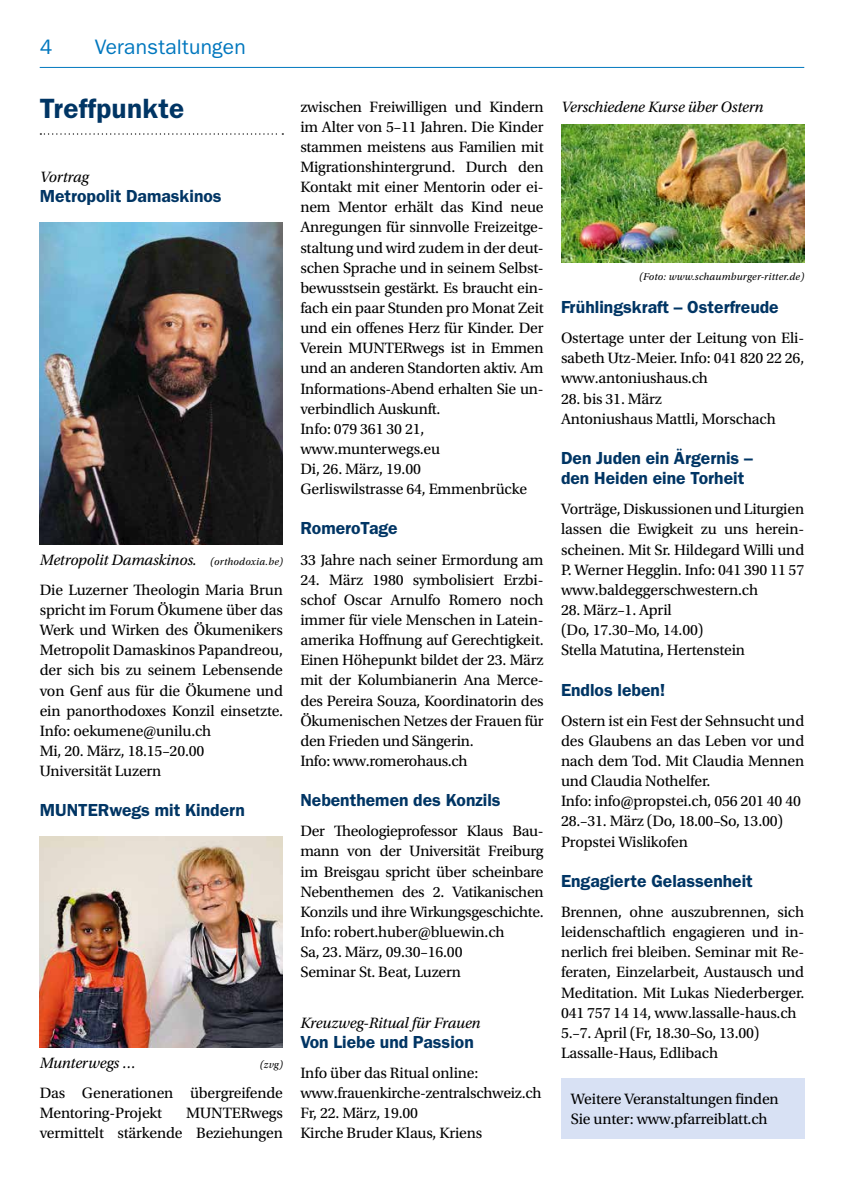
<style>
.page{position:relative;width:844px;height:1191px;background:#fff}
.page>*{position:absolute;margin:0;border:0;box-sizing:border-box;transform-origin:0 0}
.t1{font:600 28px "ITC Franklin Gothic Std";letter-spacing:.01em;color:#003564}
.t2{font:21px "ITC Franklin Gothic Std";letter-spacing:.01em;color:#0077be}
.t3{font:600 17.5px/20.1px "ITC Franklin Gothic Std";color:#003564}
.t4{font:15.75px/20.1px "Utopia Std";letter-spacing:-.01em;color:#000}
.t5{font:italic 15.75px "Utopia Std";letter-spacing:-.01em;color:#000}
.t6{font:italic 10.5px "Utopia Std";letter-spacing:.02em;color:#000}
.s1{font-size:10.5px}
</style>
<div class="page">
<div style="left:561px;top:1078px;width:243px;height:60px;background:#d8e1f4"></div>
<svg style="left:40px;top:133px;width:243px;height:2px"></svg>
<img style="left:40px;top:222px;width:243px;height:322px">
<img style="left:40px;top:836px;width:243px;height:211px">
<img style="left:561px;top:124px;width:243px;height:139px">
<hr style="left:40px;top:67px;width:764px;height:1px;background:#0077be">
<h2 class="t2" style="left:40px;top:35px;width:14px">4</h2>
<h2 class="t2" style="left:95px;top:35px;width:152px">Veranstaltungen</h2>
<h1 class="t1" style="left:40px;top:92px;width:146px">Treffpunkte</h1>
<p class="t5" style="left:40px;top:168px;width:51px">Vortrag</p>
<p class="t3" style="left:40px;top:186px;width:183px">Metropolit Damaskinos</p>
<p class="t5" style="left:40px;top:551px;width:245px">Metropolit Damaskinos. <span class="s1">(orthodoxia.be)</span></p>
<p class="t4" style="left:40px;top:580px;width:245px">Die Luzerner Theologin Maria Brun spricht im Forum Ökumene über das<br>Werk und Wirken des Ökumenikers<br>Metropolit Damaskinos Papandreou, der sich bis zu seinem Lebensende von Genf aus für die Ökumene und ein panorthodoxes Konzil einsetzte.<br>Info: oekumene@unilu.ch<br>Mi, 20. März, 18.15–20.00<br>Universität Luzern</p>
<p class="t3" style="left:40px;top:800px;width:207px">MUNTERwegs mit Kindern</p>
<p class="t5" style="left:40px;top:1054px;width:97px">Munterwegs …</p>
<p class="t6" style="left:260px;top:1058px;width:25px">(zvg)</p>
<p class="t4" style="left:40px;top:1083px;width:245px">Das Generationen übergreifende<br>Mentoring-Projekt</p>
<p class="t4" style="left:40px;top:1103px;width:245px;text-align:right">MUNTERwegs<br>vermittelt stärkende Beziehungen</p>
<p class="t4" style="left:300px;top:97px;width:245px">zwischen Freiwilligen und Kindern im Alter von 5–11 Jahren. Die Kinder stammen meistens aus Familien mit<br>Migrationshintergrund. Durch den<br>Kontakt mit einer Mentorin oder ei&shy;nem Mentor erhält das Kind neue<br>Anregungen für sinnvolle Freizeitge&shy;staltung und wird zudem in der deut&shy;schen Sprache und in seinem Selbst&shy;bewusstsein gestärkt. Es braucht ein&shy;fach ein paar Stunden pro Monat Zeit und ein offenes Herz für Kinder. Der<br>Verein MUNTERwegs ist in Emmen und an anderen Standorten aktiv. Am<br>Informations-Abend erhalten Sie un&shy;verbindlich Auskunft.<br>Info: 079 361 30 21, www.munterwegs.eu<br>Di, 26. März, 19.00<br>Gerliswilstrasse 64, Emmenbrücke</p>
<p class="t3" style="left:300px;top:518px;width:99px">RomeroTage</p>
<p class="t4" style="left:300px;top:550px;width:245px">33 Jahre nach seiner Ermordung am</p>
<p class="t4" style="left:300px;top:570px;width:245px">24. März 1980 symbolisiert Erzbi&shy;schof Oscar Arnulfo Romero noch immer für viele Menschen in Latein&shy;amerika Hoffnung auf Gerechtigkeit.<br>Einen Höhepunkt bildet der 23. März mit der Kolumbianerin Ana Merce&shy;des Pereira Souza, Koordinatorin des Ökumenischen Netzes der Frauen für den Frieden und Sängerin.<br>Info: www.romerohaus.ch</p>
<p class="t3" style="left:300px;top:790px;width:202px">Nebenthemen des Konzils</p>
<p class="t4" style="left:300px;top:821px;width:245px">Der Theologieprofessor Klaus Bau&shy;mann von der Universität Freiburg im Breisgau spricht über scheinbare<br>Nebenthemen des 2. Vatikanischen<br>Konzils und ihre Wirkungsgeschichte.<br>Info: robert.huber@bluewin.ch<br>Sa, 23. März, 09.30–16.00<br>Seminar St. Beat, Luzern</p>
<p class="t5" style="left:300px;top:1014px;width:182px">Kreuzweg-Ritual für Frauen</p>
<p class="t3" style="left:300px;top:1031px;width:175px">Von Liebe und Passion</p>
<p class="t4" style="left:300px;top:1063px;width:243px">Info über das Ritual online: www.frauenkirche-zentralschweiz.ch<br>Fr, 22. März, 19.00<br>Kirche Bruder Klaus, Kriens</p>
<p class="t5" style="left:561px;top:98px;width:204px">Verschiedene Kurse über Ostern</p>
<p class="t6" style="left:639px;top:271px;width:167px">(Foto: www.schaumburger-ritter.de)</p>
<p class="t3" style="left:561px;top:297px;width:219px">Frühlingskraft – Osterfreude</p>
<p class="t4" style="left:561px;top:328px;width:245px;text-align:justify">Ostertage unter der Leitung von Eli&shy;sabeth Utz-Meier. Info: 041 820 22 26, www.antoniushaus.ch</p>
<p class="t4" style="left:561px;top:389px;width:216px">28. bis 31. März<br>Antoniushaus Mattli, Morschach</p>
<p class="t3" style="left:561px;top:448px;width:193px">Den Juden ein Ärgernis – den Heiden eine Torheit</p>
<p class="t4" style="left:561px;top:499px;width:245px;text-align:justify">Vorträge, Diskussionen und Liturgien lassen die Ewigkeit zu uns herein&shy;scheinen. Mit Sr. Hildegard Willi und P. Werner Hegglin. Info: 041 390 11 57 www.baldeggerschwestern.ch</p>
<p class="t4" style="left:561px;top:600px;width:185px">28. März–1. April<br>(Do, 17.30–Mo, 14.00)<br>Stella Matutina, Hertenstein</p>
<p class="t3" style="left:561px;top:679px;width:106px">Endlos leben!</p>
<p class="t4" style="left:561px;top:711px;width:245px">Ostern ist ein Fest der Sehnsucht und des Glaubens an das Leben vor und nach dem Tod. Mit Claudia Mennen und Claudia Nothelfer.<br>Info: info@propstei.ch, 056 201 40 40<br>28.–31. März (Do, 18.00–So, 13.00)<br>Propstei Wislikofen</p>
<p class="t3" style="left:561px;top:870px;width:193px">Engagierte Gelassenheit</p>
<p class="t4" style="left:561px;top:902px;width:245px">Brennen, ohne auszubrennen, sich leidenschaftlich engagieren und in&shy;nerlich frei bleiben. Seminar mit Re&shy;feraten, Einzelarbeit, Austausch und Meditation. Mit Lukas Niederberger.<br>041 757 14 14, www.lassalle-haus.ch 5.–7. April (Fr, 18.30–So, 13.00)<br>Lassalle-Haus, Edlibach</p>
<p class="t4" style="left:570px;top:1088px;width:209px">Weitere Veranstaltungen finden<br>Sie unter: www.pfarreiblatt.ch</p>
</div>
